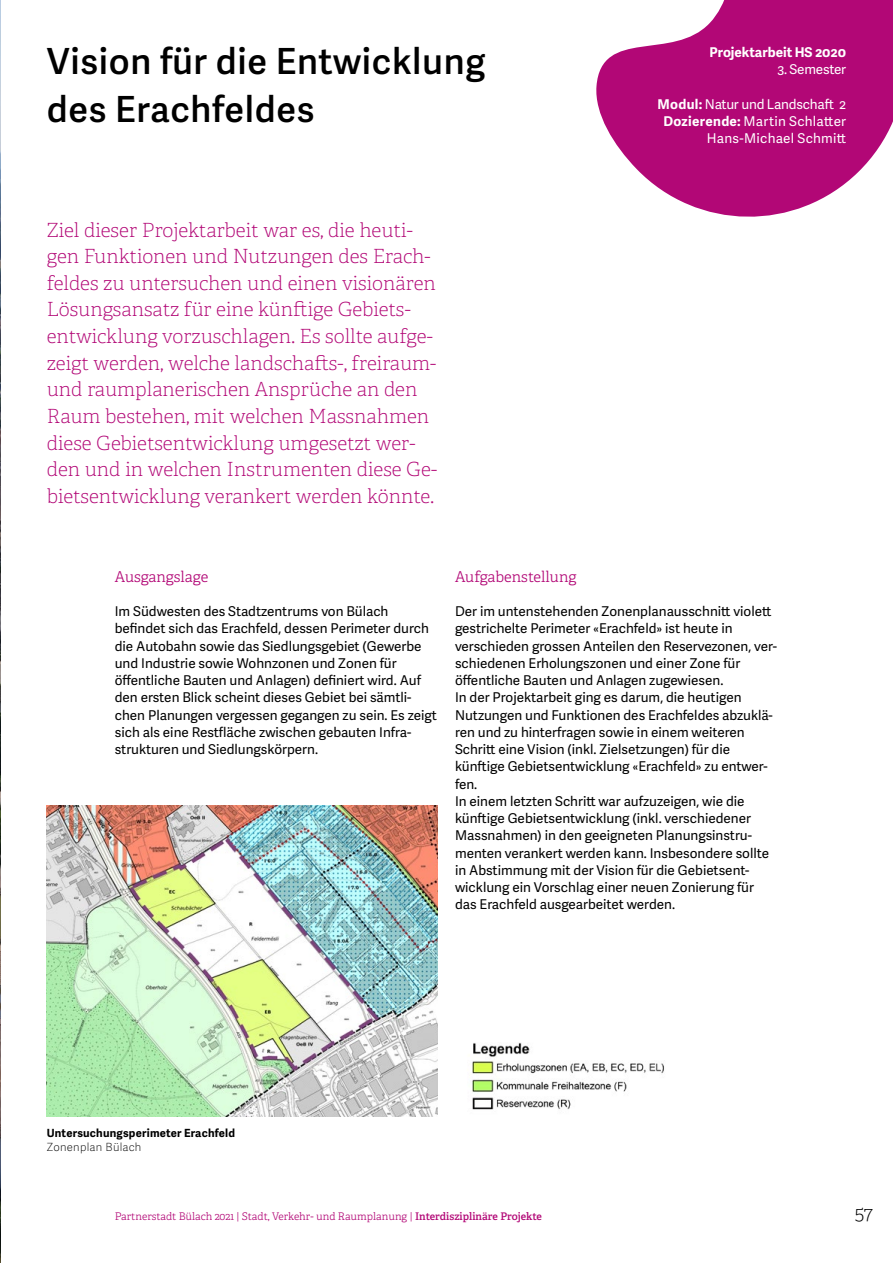
<style>
.page{position:relative;width:893px;height:1263px;background:#fff}
.page>*{position:absolute;margin:0;border:0;box-sizing:border-box;transform-origin:0 0}
.t1{font:600 36px/48px "Adelle Sans";letter-spacing:.02em;color:#000}
.t2{font:19.5px/26.5px "Adelle PE Th";color:#b20776}
.t3{font:19.5px "Adelle PE Th";color:#000}
.t4{font:15px "Adelle PE Lt";color:#b20776}
.t5{font:13.5px/17.2px "Adelle Sans";color:#000}
.t6{font:13.5px/17.2px "Adelle Sans";letter-spacing:.01em;color:#fff;text-align:right}
.t7{font:700 13.5px "Adelle Sans";color:#fff}
.t8{font:13.5px "Adelle Sans";letter-spacing:-.015em;color:#fff}
.t9{font:700 11.25px "Adelle Sans";letter-spacing:.02em;color:#000}
.t10{font:100 11.25px "Adelle Sans";letter-spacing:.02em;color:#000}
.t11{font:10.5px "Adelle PE Lt";color:#b20776}
.s1{font-weight:700}
.s2{font-family:"Adelle PE Sb"}
</style>
<div class="page">
<img style="left:0;top:0;width:1px;height:1263px">
<svg style="left:596px;top:0;width:297px;height:217px;fill:#b20776"></svg>
<img style="left:47px;top:806px;width:391px;height:310px">
<img style="left:472px;top:1042px;width:192px;height:68px">
<h1 class="t1" style="left:47px;top:36px;width:440px">Vision für die Entwicklung des Erachfeldes</h1>
<p class="t7" style="left:709px;top:42px;width:138px">Projektarbeit HS 2020</p>
<p class="t8" style="left:777px;top:60px;width:70px">3. Semester</p>
<p class="t6" style="left:658px;top:95px;width:190px"><span class="s1">Modul:</span> Natur und Landschaft 2<br><span class="s1">Dozierende:</span> Martin Schlatter<br>Hans-Michael Schmitt</p>
<p class="t2" style="left:47px;top:216px;width:392px">Ziel dieser Projektarbeit war es, die heuti&shy;gen Funktionen und Nutzungen des Erach&shy;feldes zu untersuchen und einen visionären Lösungsansatz für eine künftige Gebiets&shy;entwicklung vorzuschlagen. Es sollte aufge&shy;zeigt werden, welche landschafts-, freiraum&shy;und raumplanerischen Ansprüche an den Raum bestehen, mit welchen Massnahmen diese Gebietsentwicklung umgesetzt wer&shy;den und in welchen Instrumenten diese Ge&shy;bietsentwicklung verankert werden könnte.</p>
<p class="t4" style="left:115px;top:566px;width:95px">Ausgangslage</p>
<p class="t5" style="left:115px;top:602px;width:324px">Im Südwesten des Stadtzentrums von Bülach befindet sich das Erachfeld, dessen Perimeter durch die Autobahn sowie das Siedlungsgebiet (Gewerbe und Industrie sowie Wohnzonen und Zonen für öffentliche Bauten und Anlagen) definiert wird. Auf den ersten Blick scheint dieses Gebiet bei sämtli&shy;chen Planungen vergessen gegangen zu sein. Es zeigt sich als eine Restfläche zwischen gebauten Infra&shy;strukturen und Siedlungskörpern.</p>
<p class="t4" style="left:455px;top:566px;width:123px">Aufgabenstellung</p>
<p class="t5" style="left:455px;top:602px;width:324px">Der im untenstehenden Zonenplanausschnitt violett gestrichelte Perimeter «Erachfeld» ist heute in verschieden grossen Anteilen den Reservezonen, ver&shy;schiedenen Erholungszonen und einer Zone für öffentliche Bauten und Anlagen zugewiesen.<br>In der Projektarbeit ging es darum, die heutigen Nutzungen und Funktionen des Erachfeldes abzuklä&shy;ren und zu hinterfragen sowie in einem weiteren Schritt eine Vision (inkl. Zielsetzungen) für die künftige Gebietsentwicklung «Erachfeld» zu entwer&shy;fen.<br>In einem letzten Schritt war aufzuzeigen, wie die künftige Gebietsentwicklung (inkl. verschiedener Massnahmen) in den geeigneten Planungsinstru&shy;menten verankert werden kann. Insbesondere sollte in Abstimmung mit der Vision für die Gebietsent&shy;wicklung ein Vorschlag einer neuen Zonierung für das Erachfeld ausgearbeitet werden.</p>
<p class="t9" style="left:47px;top:1125px;width:190px">Untersuchungsperimeter Erachfeld</p>
<p class="t10" style="left:47px;top:1139px;width:96px">Zonenplan Bülach</p>
<p class="t11" style="left:115px;top:1209px;width:429px">Partnerstadt Bülach 2021 | Stadt, Verkehr- und Raumplanung | <span class="s2">Interdisziplinäre Projekte</span></p>
<h2 class="t3" style="left:855px;top:1199px;width:19px">57</h2>
</div>
